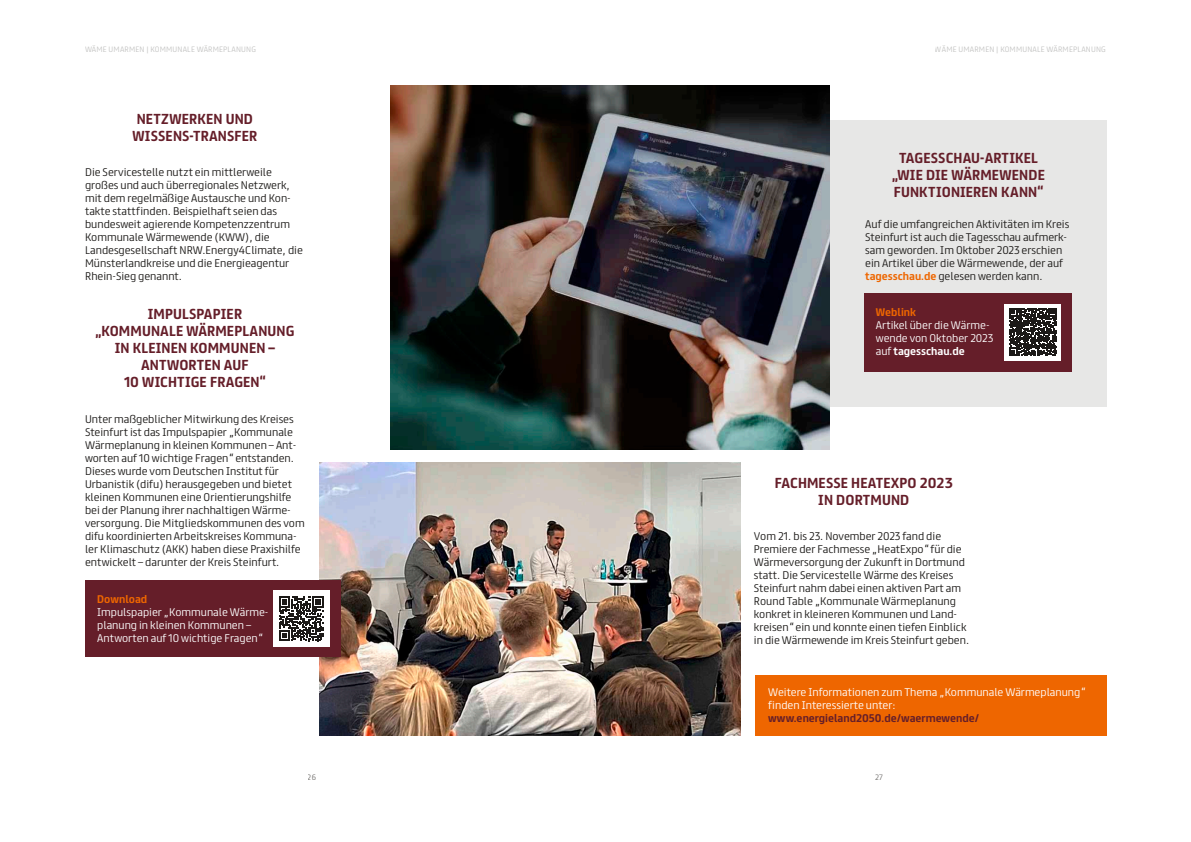
<style>
.page{position:relative;width:1191px;height:842px;background:#fff}
.page>*{position:absolute;margin:0;border:0;box-sizing:border-box;transform-origin:0 0}
.t1{font:700 13px/17px "FS Truman";letter-spacing:.01em;color:#651e29;text-align:center}
.t2{font:300 10px/13px "FS Truman";color:#1b1917}
.t3{font:300 10px/13px "FS Truman";color:#fff}
.t4{font:700 10px "FS Truman";color:#651e29}
.t5{font:700 10px "FS Truman";color:#e60}
.t6{font:300 7px "FS Truman";letter-spacing:.025em;color:#c3c3c2}
.t7{font:300 7px "FS Truman";color:#72706e}
.s1{font-weight:700;color:#e60}
.s2{font-weight:700}
</style>
<div class="page">
<div style="left:776px;top:120px;width:330px;height:286px;background:#e7e7e6"></div>
<img style="left:390px;top:85px;width:439px;height:364px">
<img style="left:319px;top:462px;width:421px;height:273px">
<div style="left:864px;top:293px;width:207px;height:78px;background:#651e29"></div>
<div style="left:1004px;top:304px;width:57px;height:56px;background:#fff"></div>
<svg style="left:1009px;top:308px;width:47px;height:48px"></svg>
<div style="left:85px;top:581px;width:256px;height:76px;background:#651e29"></div>
<div style="left:273px;top:590px;width:56px;height:57px;background:#fff"></div>
<svg style="left:279px;top:597px;width:44px;height:44px"></svg>
<div style="left:754px;top:675px;width:352px;height:60px;background:#e60"></div>
<p class="t6" style="left:85px;top:43px;width:172px">Wäme umarmen | Kommunale Wärmeplanung</p>
<p class="t6" style="left:935px;top:43px;width:172px">Wäme umarmen | Kommunale Wärmeplanung</p>
<h1 class="t1" style="left:132px;top:109px;width:126px">NETZWERKEN UND<br>WISSENS-TRANSFER</h1>
<p class="t2" style="left:85px;top:165px;width:219px">Die Servicestelle nutzt ein mittlerweile großes und auch überregionales Netzwerk, mit dem regelmäßige Austausche und Kon&shy;takte stattfinden. Beispielhaft seien das bundesweit agierende Kompetenzzentrum Kommunale Wärmewende (KWW), die Landes gesellschaft NRW.Energy4Climate, die Münsterlandkreise und die Energieagentur Rhein-Sieg genannt.</p>
<h1 class="t1" style="left:95px;top:304px;width:201px">IMPULSPAPIER<br>„KOMMUNALE WÄRMEPLANUNG<br>IN KLEINEN KOMMUNEN –<br>ANTWORTEN AUF<br>10 WICHTIGE FRAGEN“</h1>
<p class="t2" style="left:85px;top:412px;width:221px">Unter maßgeblicher Mitwirkung des Kreises Steinfurt ist das Impulspapier „Kommunale Wärmeplanung in kleinen Kommunen – Ant&shy;worten auf 10 wichtige Fragen“ entstanden.<br>Dieses wurde vom Deutschen Institut für Urbanistik (difu) herausgegeben und bietet kleinen Kommunen eine Orientierungshilfe bei der Planung ihrer nachhaltigen Wärme&shy;versorgung. Die Mitgliedskommunen des vom difu koordinierten Arbeitskreises Kommuna&shy;ler Klimaschutz (AKK) haben diese Praxishilfe entwickelt – darunter der Kreis Steinfurt.</p>
<p class="t5" style="left:97px;top:591px;width:51px">Download</p>
<p class="t3" style="left:97px;top:605px;width:173px">Impulspapier „ Kommunale Wärme&shy;planung in kleinen Kommunen –<br>Antworten auf 10 wichtige Fragen“</p>
<h1 class="t1" style="left:892px;top:148px;width:154px">TAGESSCHAU-ARTIKEL „WIE DIE WÄRMEWENDE<br>FUNKTIONIEREN KANN“</h1>
<p class="t2" style="left:865px;top:217px;width:206px">Auf die umfangreichen Aktivitäten im Kreis Steinfurt ist auch die Tagesschau aufmerk&shy;sam geworden. Im Oktober 2023 erschien ein Artikel über die Wärmewende, der auf <span class="s1">tagesschau.de</span> gelesen werden kann.</p>
<p class="t5" style="left:876px;top:303px;width:42px">Weblink</p>
<p class="t3" style="left:876px;top:318px;width:119px">Artikel über die Wärme&shy;wende von Oktober 2023 auf <span class="s2">tagesschau.de</span></p>
<h1 class="t1" style="left:774px;top:473px;width:180px">FACHMESSE HEATEXPO 2023<br>IN DORTMUND</h1>
<p class="t2" style="left:754px;top:529px;width:217px">Vom 21. bis 23. November 2023 fand die Premiere der Fachmesse „HeatExpo“ für die Wärmeversorgung der Zukunft in Dortmund statt. Die Servicestelle Wärme des Kreises Steinfurt nahm dabei einen aktiven Part am Round Table „Kommunale Wärmeplanung konkret in kleineren Kommunen und Land&shy;kreisen“ ein und konnte einen tiefen Einblick in die Wärmewende im Kreis Steinfurt geben.</p>
<p class="t3" style="left:768px;top:685px;width:318px">Weitere Informationen zum Thema „Kommu nale Wärmeplanung“ finden Interessierte unter:</p>
<p class="t4" style="left:768px;top:709px;width:213px">www.energieland2050.de/waermewende/</p>
<p class="t7" style="left:308px;top:771px;width:10px">26</p>
<p class="t7" style="left:875px;top:771px;width:9px">27</p>
</div>
